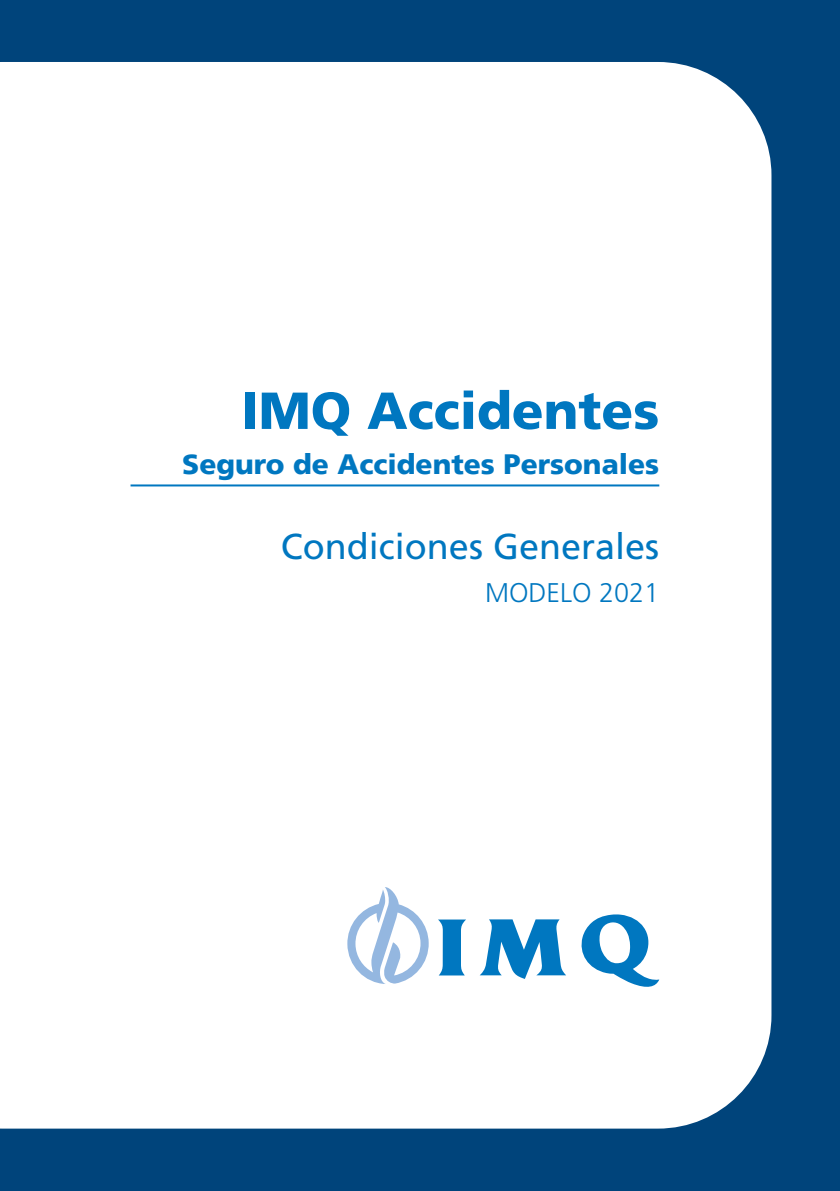
<style>
.page{position:relative;width:840px;height:1191px;background:#fff}
.page>*{position:absolute;margin:0;border:0;box-sizing:border-box;transform-origin:0 0}
.texto_azul{font:900 52px "Frutiger LT";color:#0077c0}
.t1{font:36px "Frutiger";color:#0077c0}
.texto_azul-2{font:900 28px "Frutiger LT";color:#0077c0}
.t2{font:300 27px "Frutiger";color:#0077c0}
</style>
<div class="page">
<div style="left:0;top:0;width:839px;height:1191px;background:#00447b"></div>
<div style="left:0;top:62px;width:771px;height:1066px;background:#fff"></div>
<hr style="left:130px;top:484px;width:529px;height:2px;background:#0077c0">
<svg style="left:347px;top:887px;width:82px;height:97px;background:#d6e3f3"></svg>
<svg style="left:578px;top:914px;width:81px;height:75px;background:#95c6e4"></svg>
<svg style="left:437px;top:919px;width:29px;height:56px;background:#57a5d5"></svg>
<svg style="left:479px;top:919px;width:87px;height:60px;background:#67aed9"></svg>
<p class="texto_azul" style="left:241px;top:379px;width:419px">IMQ Accidentes</p>
<p class="texto_azul-2" style="left:182px;top:447px;width:478px">Seguro de Accidentes Personales</p>
<p class="t1" style="left:281px;top:525px;width:380px">Condiciones Generales</p>
<p class="t2" style="left:485px;top:577px;width:176px">MODELO 2021</p>
</div>
